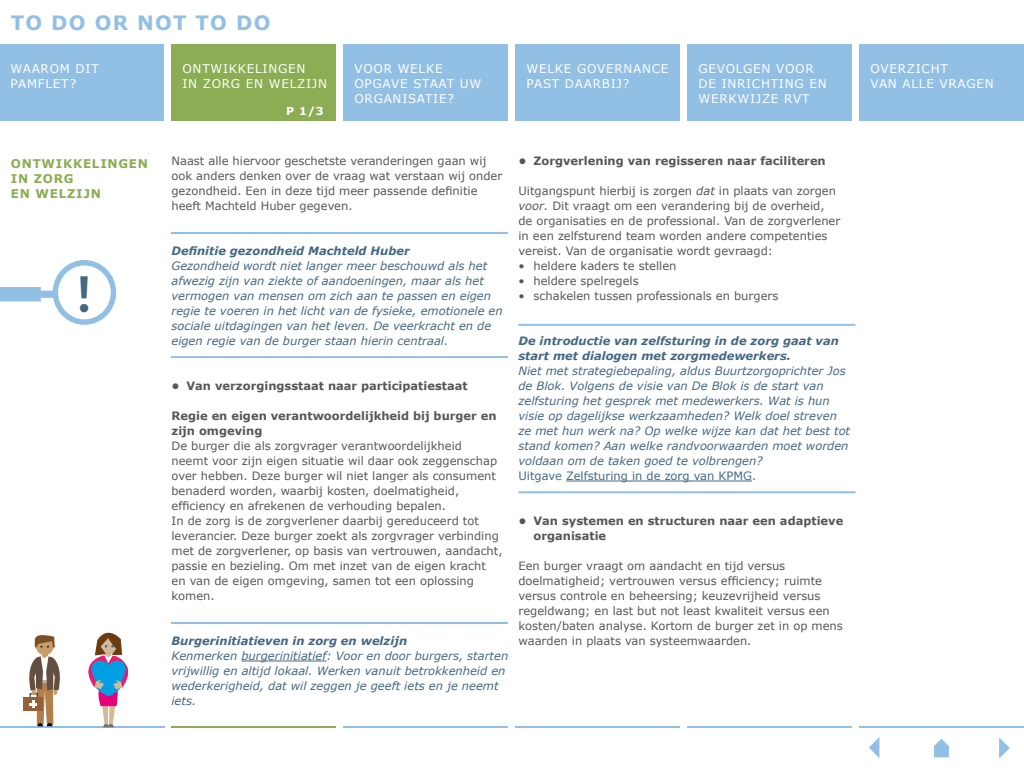
<style>
.page{position:relative;width:1024px;height:768px;background:#fff}
.page>*{position:absolute;margin:0;border:0;box-sizing:border-box;transform-origin:0 0}
.t1{font:700 50px "Office San";color:#446883}
.t2{font:700 19.7px "Verdana";letter-spacing:.06em;color:#92bfe4}
.t3{font:12px/15px "Verdana";letter-spacing:.06em;color:#fff}
.t4{font:700 12px/15px "Verdana";letter-spacing:.06em;color:#8cad54}
.t5{font:11.5px/15px "Verdana";color:#575756}
.t6{font:italic 11.5px/15px "Verdana";color:#446883}
.t7{font:700 11.5px/15px "Verdana";color:#575756}
.t8{font:italic 700 11.5px/15px "Verdana";color:#446883}
.t9{font:700 11px "Verdana";color:#fff}
.s1{font-style:italic}
.s2{font-style:normal}
.s3{font-style:normal;color:#4f738d}
</style>
<div class="page">
<svg style="left:869px;top:737px;width:10px;height:21px"></svg>
<svg style="left:999px;top:737px;width:11px;height:22px"></svg>
<svg style="left:934px;top:739px;width:15px;height:18px"></svg>
<hr style="left:241px;top:661px;width:85px;height:1px;background:#446883">
<hr style="left:566px;top:481px;width:186px;height:1px;background:#446883">
<hr style="left:0;top:726px;width:164px;height:2px;background:#92bfe4">
<hr style="left:172px;top:726px;width:164px;height:2px;background:#8cad54">
<hr style="left:344px;top:726px;width:164px;height:2px;background:#92bfe4">
<hr style="left:516px;top:726px;width:164px;height:2px;background:#92bfe4">
<hr style="left:688px;top:726px;width:164px;height:2px;background:#92bfe4">
<hr style="left:860px;top:726px;width:164px;height:2px;background:#92bfe4">
<svg style="left:0;top:260px;width:116px;height:65px"></svg>
<div style="left:24px;top:697px;width:19px;height:14px;background:#936037"></div>
<svg style="left:29px;top:635px;width:31px;height:91px"></svg>
<svg style="left:88px;top:632px;width:41px;height:95px"></svg>
<div style="left:171px;top:44px;width:165px;height:76px;background:#8cad54"></div>
<div style="left:343px;top:44px;width:165px;height:76px;background:#92bfe4"></div>
<div style="left:515px;top:44px;width:165px;height:76px;background:#92bfe4"></div>
<div style="left:687px;top:44px;width:165px;height:76px;background:#92bfe4"></div>
<div style="left:859px;top:44px;width:165px;height:76px;background:#92bfe4"></div>
<div style="left:0;top:44px;width:164px;height:76px;background:#92bfe4"></div>
<h2 class="t2" style="left:11px;top:10px;width:261px">TO DO OR NOT TO DO</h2>
<p class="t3" style="left:10px;top:62px;width:90px">WAAROM DIT<br>PAMFLET?</p>
<p class="t4" style="left:11px;top:156px;width:139px">ONTWIKKELINGEN<br>IN ZORG<br>EN WELZIJN</p>
<h1 class="t1" style="left:75px;top:263px;width:19px">!</h1>
<p class="t3" style="left:182px;top:62px;width:146px">ONTWIKKELINGEN<br>IN ZORG EN WELZIJN</p>
<p class="t3" style="left:354px;top:62px;width:128px">VOOR WELKE<br>OPGAVE STAAT UW<br>ORGANISATIE?</p>
<p class="t3" style="left:526px;top:62px;width:144px">WELKE GOVERNANCE<br>PAST DAARBIJ?</p>
<p class="t3" style="left:698px;top:62px;width:130px">GEVOLGEN VOOR<br>DE INRICHTING EN<br>WERKWIJZE RVT</p>
<p class="t3" style="left:870px;top:62px;width:125px">OVERZICHT<br>VAN ALLE VRAGEN</p>
<p class="t9" style="left:286px;top:104px;width:39px">P 1/3</p>
<p class="t5" style="left:172px;top:153px;width:332px">Naast alle hiervoor geschetste veranderingen gaan wij ook anders denken over de vraag wat verstaan wij onder gezondheid. Een in deze tijd meer passende definitie heeft Machteld Huber gegeven.</p>
<p class="t8" style="left:172px;top:243px;width:240px">Definitie gezondheid Machteld Huber</p>
<p class="t6" style="left:172px;top:258px;width:333px">Gezondheid wordt niet langer meer beschouwd als het afwezig zijn van ziekte of aandoeningen, maar als het vermogen van mensen om zich aan te passen en eigen regie te voeren in het licht van de fysieke, emotionele en sociale uitdagingen van het leven. De veerkracht en de eigen regie van de burger staan hierin centraal.</p>
<p class="t7" style="left:172px;top:378px;width:298px">• Van verzorgingsstaat naar participatiestaat</p>
<p class="t7" style="left:172px;top:408px;width:327px">Regie en eigen verantwoordelijkheid bij burger en zijn omgeving</p>
<p class="t5" style="left:172px;top:438px;width:333px">De burger die als zorgvrager verantwoordelijkheid<br>neemt voor zijn eigen situatie wil daar ook zeggenschap over hebben. Deze burger wil niet langer als consument benaderd worden, waarbij kosten, doelmatigheid, efficiency en afrekenen de verhouding bepalen.<br>In de zorg is de zorgverlener daarbij gereduceerd tot leverancier. Deze burger zoekt als zorgvrager verbinding met de zorgverlener, op basis van vertrouwen, aandacht, passie en bezieling. Om met inzet van de eigen kracht en van de eigen omgeving, samen tot een oplossing komen.</p>
<p class="t8" style="left:172px;top:633px;width:237px">Burgerinitiatieven in zorg en welzijn</p>
<p class="t6" style="left:172px;top:648px;width:338px">Kenmerken burgerinitiatief: Voor en door burgers, starten vrijwillig en altijd lokaal. Werken vanuit betrokkenheid en wederkerigheid, dat wil zeggen je geeft iets en je neemt iets.</p>
<p class="t7" style="left:518px;top:153px;width:309px">• Zorgverlening van regisseren naar faciliteren</p>
<p class="t5" style="left:518px;top:183px;width:323px">Uitgangspunt hierbij is zorgen <span class="s1">dat</span> in plaats van zorgen <span class="s1">voor.</span> Dit vraagt om een verandering bij de overheid, de organisaties en de professional. Van de zorgverlener in een zelfsturend team worden andere competenties vereist. Van de organisatie wordt gevraagd:</p>
<p class="t5" style="left:518px;top:258px;width:160px">• heldere kaders te stellen</p>
<p class="t5" style="left:518px;top:273px;width:122px">• heldere spelregels</p>
<p class="t5" style="left:518px;top:288px;width:261px">• schakelen tussen professionals en burgers</p>
<p class="t8" style="left:518px;top:333px;width:322px">De introductie van zelfsturing in de zorg gaat van start met dialogen met zorgmedewerkers.</p>
<p class="t6" style="left:518px;top:363px;width:333px">Niet met strategiebepaling, aldus Buurtzorgoprichter Jos de Blok. Volgens de visie van De Blok is de start van zelfsturing het gesprek met medewerkers. Wat is hun visie op dagelijkse werkzaamheden? Welk doel streven ze met hun werk na? Op welke wijze kan dat het best tot stand komen? Aan welke randvoorwaarden moet worden voldaan om de taken goed te volbrengen?<br><span class="s2">Uitgav</span><span class="s3">e</span> <span class="s2">Zelfsturing in de zorg van KPMG.</span></p>
<p class="t7" style="left:533px;top:513px;width:311px;text-indent:-15px">• Van systemen en structuren naar een adaptieve organisatie</p>
<p class="t5" style="left:518px;top:558px;width:326px">Een burger vraagt om aandacht en tijd versus doelmatigheid; vertrouwen versus efficiency; ruimte versus controle en beheersing; keuzevrijheid versus regeldwang; en last but not least kwaliteit versus een kosten/baten analyse. Kortom de burger zet in op mens waarden in plaats van systeemwaarden.</p>
</div>
